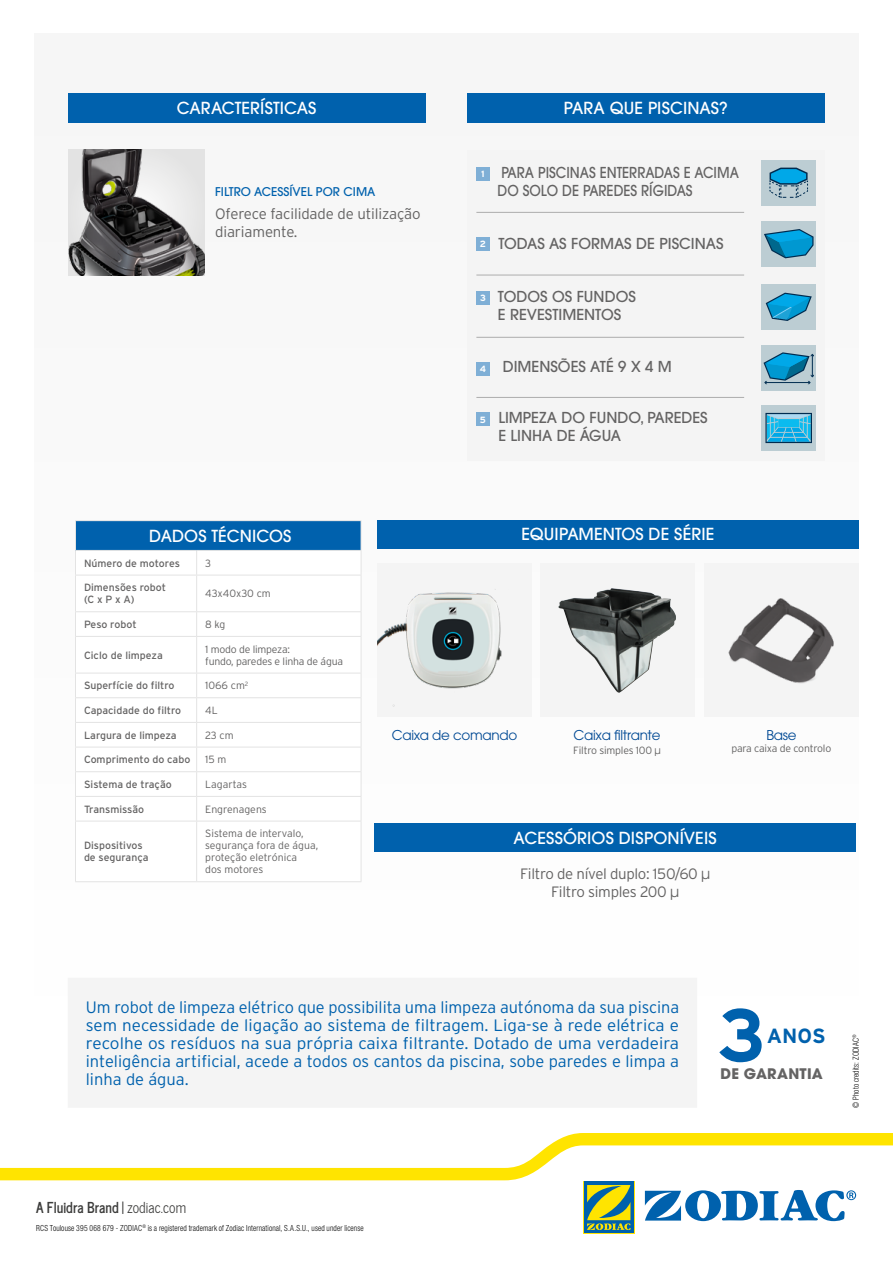
<style>
.page{position:relative;width:893px;height:1263px;background:#fff}
.page>*{position:absolute;margin:0;border:0;box-sizing:border-box;transform-origin:0 0}
.t1{font:700 74.7px "Interstate";color:#0061ad}
.t2{font:700 20.55px "Interstate";color:#0061ad}
.t3{font:300 16.5px/18px "Interstate";color:#0061ad;text-align:justify}
.t4{font:500 16.5px "ITC Avant Garde Pro";letter-spacing:.005em;color:#fff}
.t5{font:500 15px/18px "ITC Avant Garde Pro";color:#646363;text-align:center}
.t6{font:300 15px/18px "Interstate";letter-spacing:-.02em;color:#646363;text-align:center}
.t7{font:500 15px/18px "ITC Avant Garde Pro";color:#646363;scale:.9 1}
.t8{font:700 15px "News Cycle";letter-spacing:.005em;color:#3c3c3b;scale:.9 1}
.t9{font:700 14.55px "ITC Avant Garde Pro";letter-spacing:.015em;color:#646363}
.t10{font:13.5px "ITC Avant Garde Pro";letter-spacing:-.02em;color:#004994}
.t11{font:500 12px "ITC Avant Garde Pro";color:#0061ad}
.t12{font:300 10.5px/12px "Interstate";letter-spacing:-.01em;color:#646363}
.t13{font:10.5px/12px "Interstate";color:#646363}
.t14{font:300 condensed 8.4px "Helvetica Neue LT Std";letter-spacing:.02em;color:#000;scale:.9 1}
.s1{font-family:"Interstate";font-weight:700;font-size:9px;color:#fff}
.s2{font-family:"ITC Avant Garde Pro";font-weight:400}
.s3{font-weight:400}
</style>
<div class="page">
<div style="left:34px;top:33px;width:825px;height:966px;background:#fafafa"></div>
<div style="left:68px;top:999px;width:629px;height:108px;background:#f4f4f4"></div>
<img style="left:68px;top:150px;width:136px;height:126px">
<div style="left:540px;top:564px;width:154px;height:153px;background:#f4f4f4"></div>
<div style="left:704px;top:564px;width:154px;height:153px;background:#f4f4f4"></div>
<img style="left:558px;top:588px;width:118px;height:105px">
<div style="left:467px;top:150px;width:358px;height:310px;background:#f4f4f4"></div>
<div style="left:761px;top:160px;width:55px;height:45px;background:#bccdd3"></div>
<div style="left:761px;top:221px;width:55px;height:45px;background:#bccdd3"></div>
<div style="left:761px;top:284px;width:55px;height:46px;background:#bccdd3"></div>
<div style="left:761px;top:345px;width:55px;height:46px;background:#bccdd3"></div>
<div style="left:761px;top:405px;width:55px;height:46px;background:#bccdd3"></div>
<hr style="left:476px;top:212px;width:268px;height:1px;background:#646363">
<hr style="left:476px;top:275px;width:268px;height:1px;background:#646363">
<hr style="left:476px;top:337px;width:268px;height:1px;background:#646363">
<hr style="left:476px;top:397px;width:268px;height:1px;background:#646363">
<img style="left:377px;top:589px;width:125px;height:118px">
<div style="left:467px;top:93px;width:357px;height:30px;background:#0061ad"></div>
<div style="left:374px;top:823px;width:482px;height:28px;background:#0061ad"></div>
<div style="left:476px;top:167px;width:13px;height:13px;background:#7fafd6"></div>
<div style="left:476px;top:237px;width:13px;height:14px;background:#7fafd6"></div>
<div style="left:476px;top:292px;width:13px;height:13px;background:#7fafd6"></div>
<div style="left:476px;top:362px;width:13px;height:13px;background:#7fafd6"></div>
<div style="left:476px;top:413px;width:13px;height:13px;background:#7fafd6"></div>
<div style="left:377px;top:520px;width:482px;height:28px;background:#0061ad"></div>
<div style="left:68px;top:93px;width:357px;height:30px;background:#0061ad"></div>
<div style="left:75px;top:521px;width:286px;height:29px;background:#0061ad"></div>
<hr style="left:75px;top:520px;width:122px;height:1px;background:#e3e3e3">
<hr style="left:197px;top:520px;width:164px;height:1px;background:#e3e3e3">
<hr style="left:75px;top:550px;width:122px;height:1px;background:#e3e3e3">
<svg style="left:75px;top:521px;width:1px;height:54px"></svg>
<hr style="left:197px;top:550px;width:164px;height:1px;background:#e3e3e3">
<svg style="left:196px;top:551px;width:1px;height:24px"></svg>
<svg style="left:361px;top:521px;width:1px;height:54px"></svg>
<hr style="left:75px;top:575px;width:122px;height:1px;background:#e3e3e3">
<hr style="left:75px;top:575px;width:1px;height:36px;background:#e3e3e3">
<hr style="left:197px;top:575px;width:164px;height:1px;background:#e3e3e3">
<hr style="left:196px;top:575px;width:1px;height:36px;background:#e3e3e3">
<hr style="left:361px;top:575px;width:1px;height:36px;background:#e3e3e3">
<hr style="left:75px;top:611px;width:122px;height:1px;background:#e3e3e3">
<svg style="left:75px;top:612px;width:1px;height:24px"></svg>
<hr style="left:197px;top:611px;width:164px;height:1px;background:#e3e3e3">
<svg style="left:196px;top:612px;width:1px;height:24px"></svg>
<svg style="left:361px;top:612px;width:1px;height:24px"></svg>
<hr style="left:75px;top:636px;width:122px;height:1px;background:#e3e3e3">
<hr style="left:75px;top:637px;width:1px;height:36px;background:#e3e3e3">
<hr style="left:197px;top:636px;width:164px;height:1px;background:#e3e3e3">
<hr style="left:196px;top:637px;width:1px;height:36px;background:#e3e3e3">
<hr style="left:361px;top:637px;width:1px;height:36px;background:#e3e3e3">
<hr style="left:75px;top:673px;width:122px;height:1px;background:#e3e3e3">
<hr style="left:197px;top:673px;width:164px;height:1px;background:#e3e3e3">
<hr style="left:75px;top:697px;width:122px;height:1px;background:#e3e3e3">
<hr style="left:197px;top:697px;width:164px;height:1px;background:#e3e3e3">
<hr style="left:75px;top:722px;width:122px;height:1px;background:#e3e3e3">
<hr style="left:197px;top:722px;width:164px;height:1px;background:#e3e3e3">
<hr style="left:75px;top:747px;width:122px;height:1px;background:#e3e3e3">
<hr style="left:197px;top:747px;width:164px;height:1px;background:#e3e3e3">
<hr style="left:75px;top:771px;width:122px;height:1px;background:#e3e3e3">
<hr style="left:197px;top:771px;width:164px;height:1px;background:#e3e3e3">
<hr style="left:75px;top:796px;width:122px;height:1px;background:#e3e3e3">
<svg style="left:75px;top:674px;width:1px;height:147px"></svg>
<hr style="left:197px;top:796px;width:164px;height:1px;background:#e3e3e3">
<svg style="left:196px;top:674px;width:1px;height:147px"></svg>
<svg style="left:361px;top:673px;width:1px;height:148px"></svg>
<hr style="left:75px;top:821px;width:122px;height:1px;background:#e3e3e3">
<hr style="left:75px;top:821px;width:1px;height:60px;background:#e3e3e3">
<hr style="left:197px;top:821px;width:164px;height:1px;background:#e3e3e3">
<hr style="left:196px;top:821px;width:1px;height:60px;background:#e3e3e3">
<hr style="left:361px;top:821px;width:1px;height:60px;background:#e3e3e3">
<hr style="left:75px;top:881px;width:122px;height:1px;background:#e3e3e3">
<hr style="left:197px;top:881px;width:164px;height:1px;background:#e3e3e3">
<div style="left:584px;top:1182px;width:50px;height:51px;background:#0061ad"></div>
<svg style="left:0;top:1133px;width:893px;height:97px"></svg>
<svg style="left:763px;top:352px;width:51px;height:32px"></svg>
<svg style="left:769px;top:168px;width:39px;height:30px"></svg>
<svg style="left:766px;top:293px;width:46px;height:28px"></svg>
<svg style="left:764px;top:229px;width:50px;height:30px"></svg>
<svg style="left:765px;top:413px;width:47px;height:30px"></svg>
<img style="left:728px;top:598px;width:106px;height:86px">
<p class="t4" style="left:177px;top:97px;width:141px">CARACTERÍSTICAS</p>
<p class="t11" style="left:215px;top:184px;width:162px">FILTRO ACESSÍVEL POR CIMA</p>
<p class="t6" style="left:215px;top:204px;width:207px;text-align:left">Oferece facilidade de utilização diariamente.</p>
<p class="t4" style="left:564px;top:97px;width:165px">PARA QUE PISCINAS?</p>
<p class="t7" style="left:497px;top:163px;width:270px;text-indent:-16px"><span class="s1">1</span> PARA PISCINAS ENTERRADAS E ACIMA<br>DO SOLO DE PAREDES RÍGIDAS</p>
<p class="t5" style="left:480px;top:235px;width:245px"><span class="s1">2</span> TODAS AS FORMAS DE PISCINAS</p>
<p class="t5" style="left:480px;top:287px;width:157px"><span class="s1">3</span> TODOS OS FUNDOS<br>E REVESTIMENTOS</p>
<p class="t5" style="left:480px;top:358px;width:194px"><span class="s1">4</span> DIMENSÕES ATÉ 9 X 4 M</p>
<p class="t5" style="left:498px;top:408px;width:211px;text-align:left;text-indent:-18px"><span class="s1">5</span> LIMPEZA DO FUNDO, PAREDES<br>E LINHA DE ÁGUA</p>
<p class="t4" style="left:149px;top:525px;width:144px">DADOS TÉCNICOS</p>
<p class="t13" style="left:84px;top:557px;width:97px">Número de motores</p>
<p class="t12" style="left:205px;top:557px;width:7px">3</p>
<p class="t13" style="left:84px;top:581px;width:84px">Dimensões robot (C x P x A)</p>
<p class="t12" style="left:205px;top:587px;width:67px">43x40x30 cm</p>
<p class="t13" style="left:84px;top:618px;width:54px">Peso robot</p>
<p class="t12" style="left:205px;top:618px;width:22px">8 kg</p>
<p class="t13" style="left:84px;top:649px;width:80px">Ciclo de limpeza</p>
<p class="t12" style="left:205px;top:643px;width:139px">1 modo de limpeza:<br>fundo, paredes e linha de água</p>
<p class="t13" style="left:84px;top:679px;width:92px">Superfície do filtro</p>
<p class="t12" style="left:205px;top:679px;width:45px">1066 cm<sup>2</sup></p>
<p class="t13" style="left:84px;top:704px;width:99px">Capacidade do filtro</p>
<p class="t12" style="left:205px;top:704px;width:14px">4L</p>
<p class="t13" style="left:84px;top:729px;width:94px">Largura de limpeza</p>
<p class="t12" style="left:205px;top:729px;width:30px">23 cm</p>
<p class="t13" style="left:84px;top:753px;width:108px">Comprimento do cabo</p>
<p class="t12" style="left:205px;top:753px;width:23px">15 m</p>
<p class="t13" style="left:84px;top:778px;width:89px">Sistema de tração</p>
<p class="t12" style="left:205px;top:778px;width:43px">Lagartas</p>
<p class="t13" style="left:84px;top:803px;width:62px">Transmissão</p>
<p class="t12" style="left:205px;top:803px;width:63px">Engrenagens</p>
<p class="t13" style="left:84px;top:839px;width:66px">Dispositivos de segurança</p>
<p class="t12" style="left:205px;top:827px;width:115px">Sistema de intervalo, segurança fora de água, proteção eletrónica<br>dos motores</p>
<p class="t4" style="left:521px;top:524px;width:195px">EQUIPAMENTOS DE SÉRIE</p>
<p class="t10" style="left:392px;top:726px;width:127px">Caixa de comando</p>
<p class="t10" style="left:574px;top:726px;width:89px">Caixa filtrante</p>
<p class="t12" style="left:573px;top:744px;width:89px">Filtro simples 100 <span class="s2">µ</span></p>
<p class="t10" style="left:766px;top:726px;width:32px">Base</p>
<p class="t12" style="left:732px;top:742px;width:101px">para caixa de controlo</p>
<p class="t4" style="left:514px;top:827px;width:205px">ACESSÓRIOS DISPONÍVEIS</p>
<p class="t6" style="left:520px;top:864px;width:192px">Filtro de nível duplo: 150/60 <span class="s2">µ<br></span>Filtro simples 200 <span class="s2">µ</span></p>
<p class="t3" style="left:86px;top:998px;width:595px">Um robot de limpeza elétrico que possibilita uma limpeza autónoma da sua piscina sem necessidade de ligação ao sistema de filtragem. Liga-se à rede elétrica e recolhe os resíduos na sua própria caixa filtrante. Dotado de uma verdadeira inteligência artificial, acede a todos os cantos da piscina, sobe paredes e limpa a linha de água.</p>
<p class="t8" style="left:36px;top:1194px;width:168px">A Fluidra Brand <span class="s3">| zodiac.com</span></p>
<p class="t14" style="left:36px;top:1223px;width:365px">RCS Toulouse 395 068 679 - ZODIAC<sup>®</sup> is a registered trademark of Zodiac International, S.A.S.U., used under license</p>
<h1 class="t1" style="left:718px;top:993px;width:50px">3</h1>
<p class="t2" style="left:767px;top:1024px;width:60px">ANOS</p>
<p class="t9" style="left:720px;top:1064px;width:104px">DE GARANTIA</p>
<p class="t14" style="left:851px;top:1108px;width:83px;rotate:-90deg">© Photo credits: ZODIAC<sup>®</sup></p>
</div>
